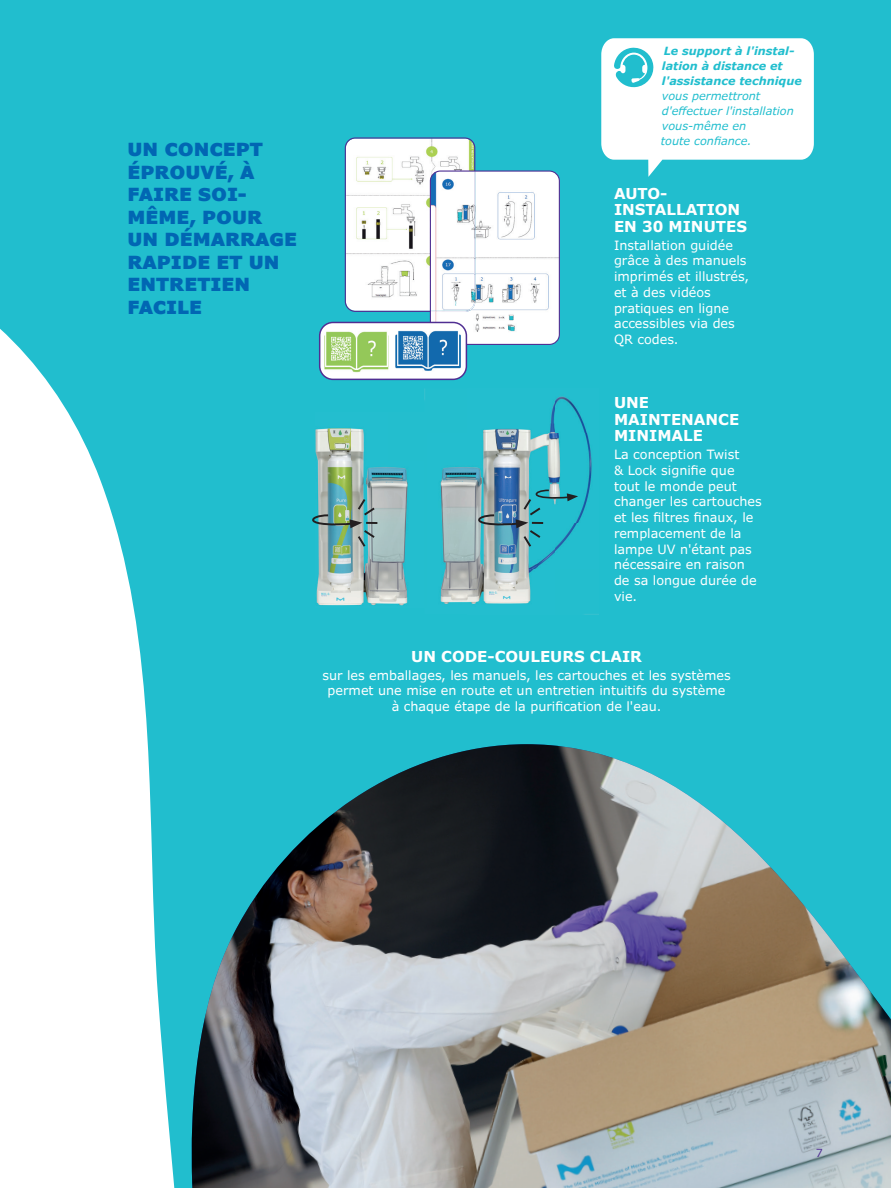
<style>
.page{position:relative;width:891px;height:1188px;background:#21bece}
.page>*{position:absolute;margin:0;border:0;box-sizing:border-box;transform-origin:0 0}
.t1{font:900 18px/22.5px "Verdana Pro";color:#0166b3}
.t2{font:700 15px/16.5px "Verdana Pro";color:#fff}
.t3{font:12.75px/15.8px "Verdana Pro";color:#fff}
.t4{font:italic 11.25px/15px "Verdana Pro";color:#21bece}
.t5{font:italic 700 11.25px/15px "Verdana Pro";color:#21bece}
.t6{font:11.1px "Verdana Pro";color:#502e92}
</style>
<div class="page">
<svg style="left:0;top:329px;width:175px;height:859px;fill:#fff"></svg>
<img style="left:191px;top:744px;width:700px;height:444px">
<img style="left:316px;top:428px;width:92px;height:178px">
<svg style="left:312px;top:497px;width:65px;height:52px;background:#7aa8a0"></svg>
<img style="left:424px;top:389px;width:164px;height:45px">
<img style="left:440px;top:434px;width:152px;height:135px">
<img style="left:440px;top:569px;width:94px;height:35px">
<svg style="left:478px;top:489px;width:100px;height:60px"></svg>
<svg style="left:345px;top:137px;width:130px;height:175px;background:#eef0f0"></svg>
<img style="left:432px;top:172px;width:127px;height:172px">
<img style="left:430px;top:171px;width:45px;height:141px">
<div style="left:430px;top:170px;width:130px;height:175px;border:1px solid #502e92;border-radius:10px"></div>
<svg style="left:601px;top:38px;width:213px;height:139px"></svg>
<div style="left:320px;top:322px;width:146px;height:57px;background:#fff;border-radius:13px"></div>
<img style="left:323px;top:322px;width:65px;height:51px">
<img style="left:388px;top:328px;width:78px;height:50px">
<img style="left:320px;top:326px;width:5px;height:50px">
<div style="left:319px;top:322px;width:148px;height:58px;border:2px solid #502e92;border-radius:13px"></div>
<h1 class="t1" style="left:128px;top:138px;width:171px">UN CONCEPT<br>ÉPROUVÉ, À<br>FAIRE SOI-<br>MÊME, POUR<br>UN DÉMARRAGE<br>RAPIDE ET UN<br>ENTRETIEN<br>FACILE</h1>
<p class="t5" style="left:662px;top:44px;width:142px">Le support à l'instal&shy;lation à distance et l'assistance technique</p>
<p class="t4" style="left:661px;top:89px;width:135px">vous permettront d'effectuer l'installation vous-même en<br>toute confiance.</p>
<p class="t2" style="left:614px;top:185px;width:134px">AUTO-<br>INSTALLATION<br>EN 30 MINUTES</p>
<p class="t3" style="left:614px;top:237px;width:137px">Installation guidée grâce à des manuels imprimés et illustrés, et à des vidéos pratiques en ligne accessibles via des<br>QR codes.</p>
<p class="t2" style="left:614px;top:395px;width:127px">UNE<br>MAINTENANCE<br>MINIMALE</p>
<p class="t3" style="left:614px;top:447px;width:149px">La conception Twist<br>&amp; Lock signifie que tout le monde peut changer les cartouches et les filtres finaux, le remplacement de la lampe UV n'étant pas nécessaire en raison de sa longue durée de vie.</p>
<p class="t2" style="left:411px;top:648px;width:232px">UN CODE-COULEURS CLAIR</p>
<p class="t3" style="left:322px;top:667px;width:410px;text-align:center">sur les emballages, les manuels, les cartouches et les systèmes permet une mise en route et un entretien intuitifs du système à chaque étape de la purification de l'eau.</p>
<p class="t6" style="left:816px;top:1146px;width:9px">7</p>
</div>
